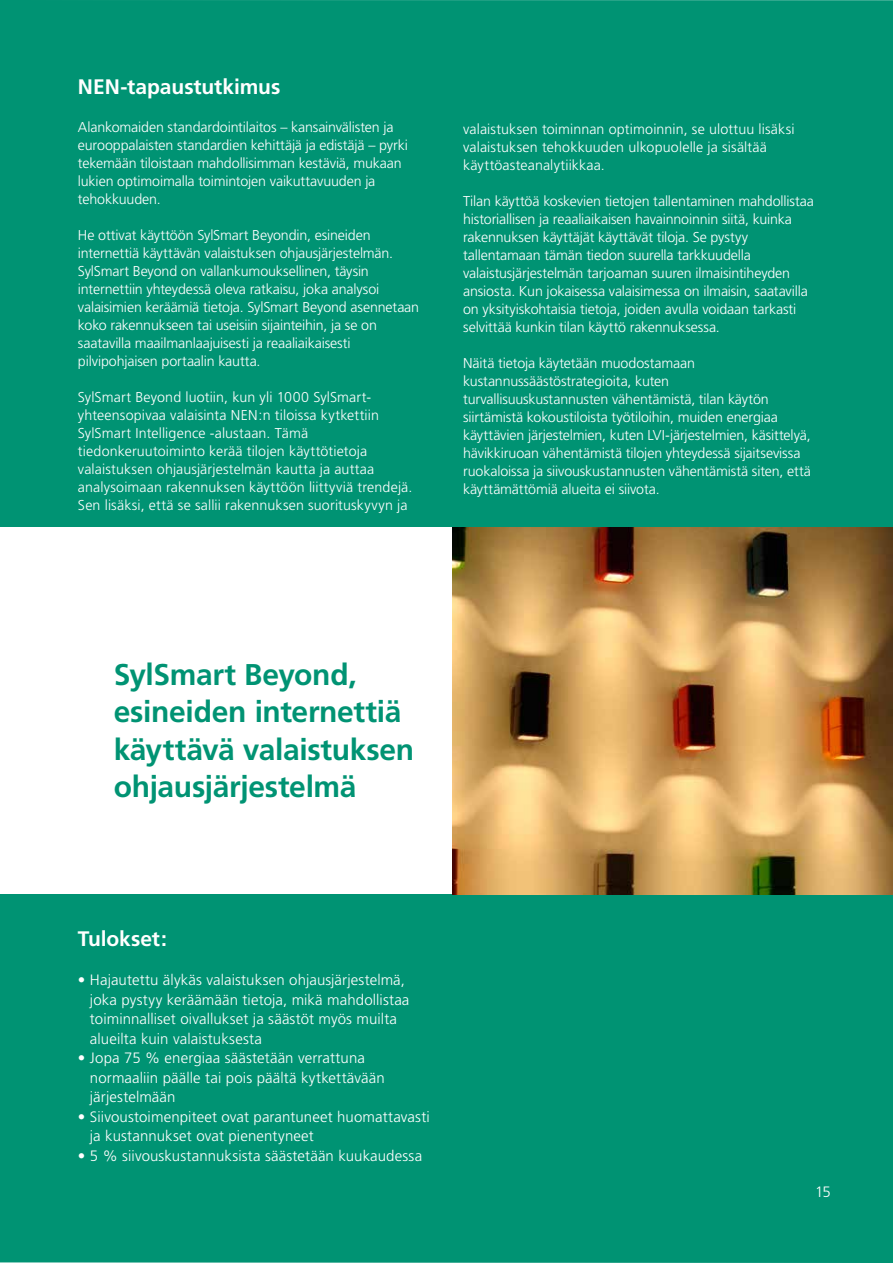
<style>
.page{position:relative;width:893px;height:1263px;background:#009373}
.page>*{position:absolute;margin:0;border:0;box-sizing:border-box;transform-origin:0 0}
.t1{font:700 30px/37.5px "Frutiger";letter-spacing:-.01em;color:#009373}
.t2{font:700 21px "Frutiger";letter-spacing:-.005em;color:#fff}
.t3{font:300 15px/19.5px "Frutiger";letter-spacing:.005em;color:#fff}
.t4{font:300 14.25px/18px "Frutiger";letter-spacing:-.01em;color:#fff}
.t5{font:300 14.25px/18px "Frutiger";letter-spacing:.01em;color:#fff}
</style>
<div class="page">
<div style="left:0;top:527px;width:893px;height:367px;background:#fff"></div>
<img style="left:452px;top:527px;width:441px;height:367px">
<h2 class="t2" style="left:78px;top:75px;width:204px">NEN-tapaustutkimus</h2>
<p class="t4" style="left:78px;top:118px;width:331px">Alankomaiden standardointilaitos – kansainvälisten ja eurooppalaisten standardien kehittäjä ja edistäjä – pyrki tekemään tiloistaan mahdollisimman kestäviä, mukaan lukien optimoimalla toimintojen vaikuttavuuden ja tehokkuuden.</p>
<p class="t4" style="left:78px;top:226px;width:343px">He ottivat käyttöön SylSmart Beyondin, esineiden internettiä käyttävän valaistuksen ohjausjärjestelmän.<br>SylSmart Beyond on vallankumouksellinen, täysin internettiin yhteydessä oleva ratkaisu, joka analysoi valaisimien keräämiä tietoja. SylSmart Beyond asennetaan koko rakennukseen tai useisiin sijainteihin, ja se on saatavilla maailmanlaajuisesti ja reaaliaikaisesti pilvipohjaisen portaalin kautta.</p>
<p class="t5" style="left:78px;top:388px;width:336px">SylSmart Beyond luotiin, kun yli 1000 SylSmart&shy;yhteensopivaa valaisinta NEN:n tiloissa kytkettiin SylSmart Intelligence -alustaan. Tämä tiedonkeruutoiminto kerää tilojen käyttötietoja valaistuksen ohjausjärjestelmän kautta ja auttaa analysoimaan rakennuksen käyttöön liittyviä trendejä.<br>Sen lisäksi, että se sallii rakennuksen suorituskyvyn ja</p>
<p class="t5" style="left:463px;top:120px;width:333px">valaistuksen toiminnan optimoinnin, se ulottuu lisäksi valaistuksen tehokkuuden ulkopuolelle ja sisältää käyttöasteanalytiikkaa.</p>
<p class="t4" style="left:463px;top:192px;width:352px">Tilan käyttöä koskevien tietojen tallentaminen mahdollistaa historiallisen ja reaaliaikaisen havainnoinnin siitä, kuinka rakennuksen käyttäjät käyttävät tiloja. Se pystyy tallentamaan tämän tiedon suurella tarkkuudella valaistusjärjestelmän tarjoaman suuren ilmaisintiheyden ansiosta. Kun jokaisessa valaisimessa on ilmaisin, saatavilla on yksityiskohtaisia tietoja, joiden avulla voidaan tarkasti selvittää kunkin tilan käyttö rakennuksessa.</p>
<p class="t4" style="left:463px;top:354px;width:349px">Näitä tietoja käytetään muodostamaan kustannussäästöstrategioita, kuten turvallisuuskustannusten vähentämistä, tilan käytön siirtämistä kokoustiloista työtiloihin, muiden energiaa käyttävien järjestelmien, kuten LVI-järjestelmien, käsittelyä, hävikkiruoan vähentämistä tilojen yhteydessä sijaitsevissa ruokaloissa ja siivouskustannusten vähentämistä siten, että käyttämättömiä alueita ei siivota.</p>
<h1 class="t1" style="left:114px;top:655px;width:302px">SylSmart Beyond, esineiden internettiä käyttävä valaistuksen ohjausjärjestelmä</h1>
<h2 class="t2" style="left:78px;top:927px;width:91px">Tulokset:</h2>
<p class="t3" style="left:90px;top:970px;width:321px;text-indent:-12px">• Hajautettu älykäs valaistuksen ohjausjärjestelmä, joka pystyy keräämään tietoja, mikä mahdollistaa toiminnalliset oivallukset ja säästöt myös muilta alueilta kuin valaistuksesta</p>
<p class="t3" style="left:90px;top:1048px;width:296px;text-indent:-12px">• Jopa 75 % energiaa säästetään verrattuna normaaliin päälle tai pois päältä kytkettävään järjestelmään</p>
<p class="t3" style="left:90px;top:1107px;width:341px;text-indent:-12px">• Siivoustoimenpiteet ovat parantuneet huomattavasti ja kustannukset ovat pienentyneet</p>
<p class="t3" style="left:78px;top:1146px;width:346px">• 5 % siivouskustannuksista säästetään kuukaudessa</p>
<p class="t3" style="left:815px;top:1182px;width:17px">15</p>
</div>
